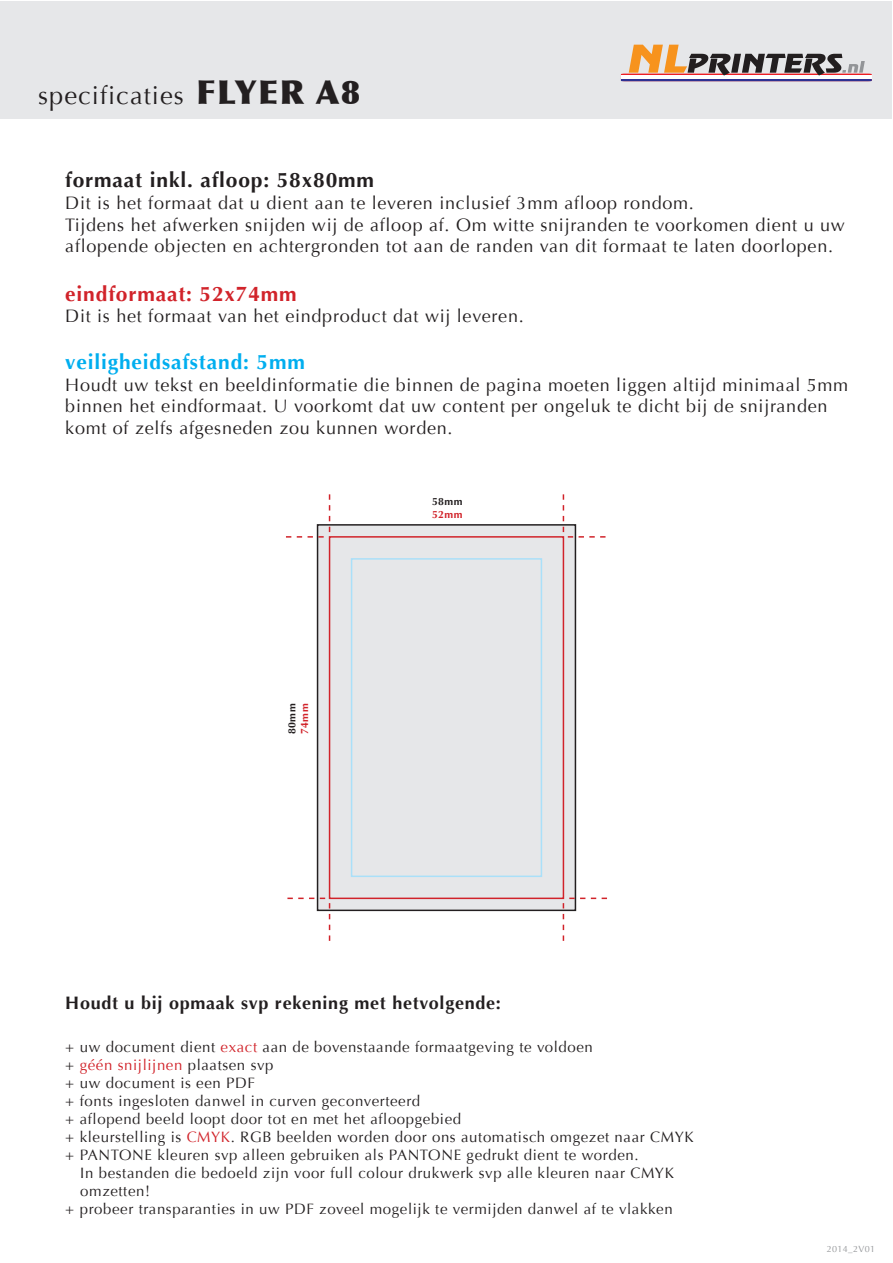
<style>
.page{position:relative;width:893px;height:1263px;background:#fff}
.page>*{position:absolute;margin:0;border:0;box-sizing:border-box;transform-origin:0 0}
.t1{font:25.5px "Optima";letter-spacing:.04em;color:#231f20}
.t2{font:700 21px "Optima";letter-spacing:.04em;color:#231f20}
.t3{font:700 21px "Optima";letter-spacing:.04em;color:#00aeef}
.t4{font:700 21px "Optima";letter-spacing:.04em;color:#d1232a}
.t5{font:18px/21.6px "Optima";letter-spacing:.04em;color:#231f20}
.t6{font:700 18px "Optima";letter-spacing:.04em;color:#231f20}
.t7{font:15px/18px "Optima";letter-spacing:.04em;color:#231f20}
.t8{font:700 10.5px "Optima";letter-spacing:.04em;color:#231f20}
.t9{font:700 10.5px "Optima";letter-spacing:.04em;color:#d1232a}
.t10{font:9px "Optima";letter-spacing:.04em;color:#939598}
.s1{font-weight:900;font-size:33px}
.s2{color:#d1232a}
</style>
<div class="page">
<div style="left:318px;top:525px;width:257px;height:385px;background:#e6e7e9"></div>
<div style="left:317px;top:524px;width:259px;height:387px;border:2px solid #231f20"></div>
<div style="left:1px;top:1px;width:891px;height:117px;background:#e6e7e9"></div>
<svg style="left:621px;top:45px;width:251px;height:36px"></svg>
<div style="left:329px;top:536px;width:235px;height:363px;background:#e6e7e9;border:2px solid #d1232a"></div>
<div style="left:351px;top:558px;width:191px;height:319px;background:#e6e7e9;border:2px solid #aae0f9"></div>
<svg style="left:287px;top:897px;width:43px;height:44px"></svg>
<svg style="left:286px;top:494px;width:44px;height:44px"></svg>
<svg style="left:563px;top:897px;width:44px;height:44px"></svg>
<svg style="left:563px;top:494px;width:42px;height:44px"></svg>
<h1 class="t1" style="left:38px;top:81px;width:324px">specificaties <span class="s1">FLYER A8</span></h1>
<h2 class="t2" style="left:65px;top:168px;width:310px">formaat inkl. afloop: 58x80mm</h2>
<p class="t5" style="left:65px;top:192px;width:781px">Dit is het formaat dat u dient aan te leveren inclusief 3mm afloop rondom.<br>Tijdens het afwerken snijden wij de afloop af. Om witte snijranden te voorkomen dient u uw aflopende objecten en achtergronden tot aan de randen van dit formaat te laten doorlopen.</p>
<h2 class="t4" style="left:65px;top:281px;width:233px">eindformaat: 52x74mm</h2>
<p class="t5" style="left:65px;top:306px;width:460px">Dit is het formaat van het eindproduct dat wij leveren.</p>
<h2 class="t3" style="left:65px;top:350px;width:241px">veiligheidsafstand: 5mm</h2>
<p class="t5" style="left:65px;top:374px;width:784px">Houdt uw tekst en beeldinformatie die binnen de pagina moeten liggen altijd minimaal 5mm binnen het eindformaat. U voorkomt dat uw content per ongeluk te dicht bij de snijranden komt of zelfs afgesneden zou kunnen worden.</p>
<p class="t8" style="left:286px;top:734px;width:32px;rotate:-90deg">80mm</p>
<p class="t9" style="left:299px;top:734px;width:32px;rotate:-90deg">74mm</p>
<p class="t8" style="left:432px;top:495px;width:32px">58mm</p>
<p class="t9" style="left:432px;top:508px;width:32px">52mm</p>
<p class="t6" style="left:65px;top:992px;width:437px">Houdt u bij opmaak svp rekening met hetvolgende:</p>
<p class="t7" style="left:65px;top:1038px;width:630px">+ uw document dient <span class="s2">exact</span> aan de bovenstaande formaatgeving te voldoen<br>+ <span class="s2">géén snijlijnen</span> plaatsen svp<br>+ uw document is een PDF<br>+ fonts ingesloten danwel in curven geconverteerd<br>+ aflopend beeld loopt door tot en met het afloopgebied<br>+ kleurstelling is <span class="s2">CMYK</span>. RGB beelden worden door ons automatisch omgezet naar CMYK + PANTONE kleuren svp alleen gebruiken als PANTONE gedrukt dient te worden.</p>
<p class="t7" style="left:80px;top:1164px;width:595px">In bestanden die bedoeld zijn voor full colour drukwerk svp alle kleuren naar CMYK</p>
<p class="t7" style="left:80px;top:1182px;width:71px">omzetten!</p>
<p class="t7" style="left:65px;top:1200px;width:609px">+ probeer transparanties in uw PDF zoveel mogelijk te vermijden danwel af te vlakken</p>
<p class="t10" style="left:827px;top:1244px;width:50px">2014_2V01</p>
</div>
